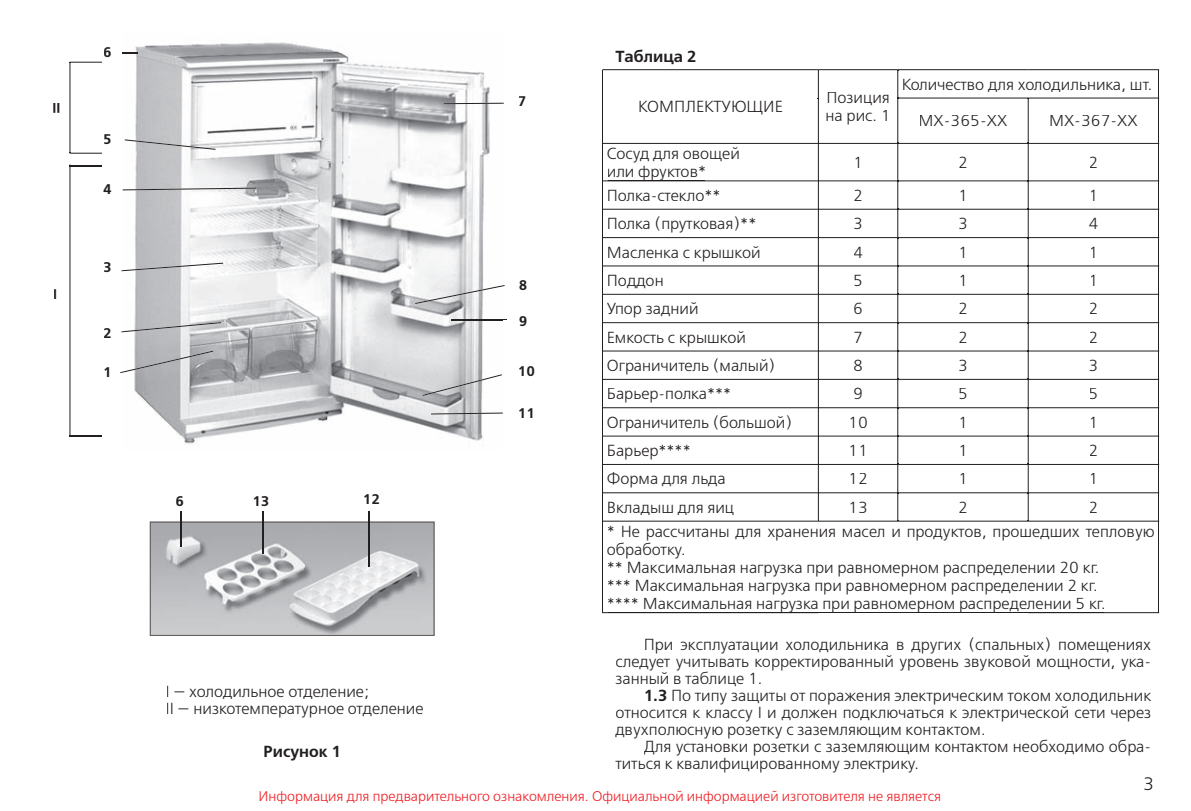
<style>
.page{position:relative;width:1191px;height:811px;background:#fff}
.page>*{position:absolute;margin:0;border:0;box-sizing:border-box;transform-origin:0 0}
.t1{font:18px "Free Set Light C";color:#231f20}
.t2{font:16px/17px "Free Set Light C";color:#231f20}
.t3{font:16px "Free Set Demi Bold C";color:#231f20}
.t4{font:14px "Free Set Light C";color:#ee1d23}
.t5{font:14px "Free Set Demi Bold C";color:#231f20}
.s1{font-family:"Free Set Demi Bold C"}
</style>
<div class="page">
<img style="left:122px;top:42px;width:380px;height:402px">
<img style="left:444px;top:103px;width:58px;height:1px">
<svg style="left:123px;top:52px;width:15px;height:1px"></svg>
<img style="left:125px;top:139px;width:90px;height:11px">
<img style="left:122px;top:263px;width:101px;height:8px">
<img style="left:122px;top:322px;width:99px;height:10px">
<img style="left:122px;top:351px;width:91px;height:22px">
<img style="left:123px;top:188px;width:133px;height:2px">
<img style="left:452px;top:319px;width:50px;height:1px">
<img style="left:422px;top:374px;width:80px;height:22px">
<img style="left:415px;top:285px;width:87px;height:19px">
<hr style="left:69px;top:436px;width:33px;height:1px;background:#231f20">
<hr style="left:70px;top:165px;width:32px;height:1px;background:#231f20">
<svg style="left:69px;top:164px;width:1px;height:271px"></svg>
<svg style="left:69px;top:62px;width:33px;height:92px"></svg>
<img style="left:431px;top:412px;width:71px;height:2px">
<svg style="left:602px;top:69px;width:557px;height:544px"></svg>
<svg style="left:150px;top:511px;width:284px;height:125px;background:#bfc0c2"></svg>
<p class="t5" style="left:53px;top:286px;width:5px">I</p>
<p class="t5" style="left:103px;top:45px;width:10px">6</p>
<p class="t5" style="left:103px;top:131px;width:10px">5</p>
<p class="t5" style="left:103px;top:181px;width:10px">4</p>
<p class="t5" style="left:103px;top:259px;width:10px">3</p>
<p class="t5" style="left:103px;top:325px;width:10px">2</p>
<p class="t5" style="left:103px;top:364px;width:10px">1</p>
<p class="t5" style="left:175px;top:493px;width:10px">6</p>
<p class="t5" style="left:252px;top:493px;width:19px">13</p>
<p class="t5" style="left:363px;top:491px;width:19px">12</p>
<p class="t2" style="left:165px;top:683px;width:260px">I — холодильное отделение;<br>II — низкотемпературное отделение</p>
<p class="t3" style="left:263px;top:742px;width:79px">Рисунок 1</p>
<p class="t5" style="left:518px;top:93px;width:10px">7</p>
<p class="t5" style="left:519px;top:278px;width:10px">8</p>
<p class="t5" style="left:519px;top:313px;width:10px">9</p>
<p class="t5" style="left:518px;top:363px;width:19px">10</p>
<p class="t5" style="left:518px;top:405px;width:19px">11</p>
<p class="t3" style="left:615px;top:47px;width:83px">Таблица 2</p>
<p class="t2" style="left:638px;top:99px;width:146px">КОМПЛЕКТУЮЩИЕ</p>
<p class="t2" style="left:825px;top:90px;width:67px;line-height:18px">Позиция на рис. 1</p>
<p class="t2" style="left:901px;top:76px;width:252px">Количество для холодильника, шт.</p>
<p class="t2" style="left:918px;top:113px;width:90px">МХ-365-ХХ</p>
<p class="t2" style="left:1049px;top:113px;width:90px">МХ-367-ХХ</p>
<p class="t2" style="left:607px;top:145px;width:135px;line-height:18px">Сосуд для овощей или фруктов*</p>
<p class="t2" style="left:853px;top:155px;width:11px">1</p>
<p class="t2" style="left:958px;top:155px;width:11px">2</p>
<p class="t2" style="left:1088px;top:155px;width:11px">2</p>
<p class="t2" style="left:607px;top:188px;width:115px">Полка-стекло**</p>
<p class="t2" style="left:853px;top:188px;width:11px">2</p>
<p class="t2" style="left:958px;top:188px;width:11px">1</p>
<p class="t2" style="left:1088px;top:188px;width:11px">1</p>
<p class="t2" style="left:607px;top:216px;width:151px">Полка (прутковая)**</p>
<p class="t2" style="left:853px;top:216px;width:11px">3</p>
<p class="t2" style="left:958px;top:216px;width:11px">3</p>
<p class="t2" style="left:1088px;top:216px;width:11px">4</p>
<p class="t2" style="left:607px;top:244px;width:155px">Масленка с крышкой</p>
<p class="t2" style="left:853px;top:244px;width:11px">4</p>
<p class="t2" style="left:958px;top:244px;width:11px">1</p>
<p class="t2" style="left:1088px;top:244px;width:11px">1</p>
<p class="t2" style="left:607px;top:273px;width:58px">Поддон</p>
<p class="t2" style="left:853px;top:273px;width:11px">5</p>
<p class="t2" style="left:958px;top:273px;width:11px">1</p>
<p class="t2" style="left:1088px;top:273px;width:11px">1</p>
<p class="t2" style="left:607px;top:301px;width:93px">Упор задний</p>
<p class="t2" style="left:853px;top:301px;width:11px">6</p>
<p class="t2" style="left:958px;top:301px;width:11px">2</p>
<p class="t2" style="left:1088px;top:301px;width:11px">2</p>
<p class="t2" style="left:607px;top:329px;width:141px">Емкость с крышкой</p>
<p class="t2" style="left:853px;top:329px;width:11px">7</p>
<p class="t2" style="left:958px;top:329px;width:11px">2</p>
<p class="t2" style="left:1088px;top:329px;width:11px">2</p>
<p class="t2" style="left:607px;top:358px;width:170px">Ограничитель (малый)</p>
<p class="t2" style="left:853px;top:358px;width:11px">8</p>
<p class="t2" style="left:958px;top:358px;width:11px">3</p>
<p class="t2" style="left:1088px;top:358px;width:11px">3</p>
<p class="t2" style="left:607px;top:386px;width:126px">Барьер-полка***</p>
<p class="t2" style="left:853px;top:386px;width:11px">9</p>
<p class="t2" style="left:958px;top:386px;width:11px">5</p>
<p class="t2" style="left:1088px;top:386px;width:11px">5</p>
<p class="t2" style="left:607px;top:414px;width:187px">Ограничитель (большой)</p>
<p class="t2" style="left:848px;top:414px;width:21px">10</p>
<p class="t2" style="left:958px;top:414px;width:11px">1</p>
<p class="t2" style="left:1088px;top:414px;width:11px">1</p>
<p class="t2" style="left:607px;top:443px;width:85px">Барьер****</p>
<p class="t2" style="left:848px;top:443px;width:21px">11</p>
<p class="t2" style="left:958px;top:443px;width:11px">1</p>
<p class="t2" style="left:1088px;top:443px;width:11px">2</p>
<p class="t2" style="left:607px;top:471px;width:120px">Форма для льда</p>
<p class="t2" style="left:848px;top:471px;width:21px">12</p>
<p class="t2" style="left:958px;top:471px;width:11px">1</p>
<p class="t2" style="left:1088px;top:471px;width:11px">1</p>
<p class="t2" style="left:607px;top:499px;width:129px">Вкладыш для яиц</p>
<p class="t2" style="left:848px;top:499px;width:21px">13</p>
<p class="t2" style="left:958px;top:499px;width:11px">2</p>
<p class="t2" style="left:607px;top:496px;width:549px;line-height:24px;text-indent:482px">2<br>* Не рассчитаны для хранения масел и продуктов, прошедших тепловую</p>
<p class="t2" style="left:607px;top:541px;width:500px;line-height:18px">обработку.<br>** Максимальная нагрузка при равномерном распределении 20 кг. *** Максимальная нагрузка при равномерном распределении 2 кг. **** Максимальная нагрузка при равномерном распределении 5 кг.</p>
<p class="t2" style="left:615px;top:637px;width:537px;text-align:justify;text-indent:28px">При эксплуатации холодильника в других (спальных) помещениях следует учитывать корректированный уровень звуковой мощности, ука&shy;занный в таблице 1.</p>
<p class="t2" style="left:615px;top:688px;width:537px;text-align:justify;text-indent:28px"><span class="s1">1.3</span> По типу защиты от поражения электрическим током холодильник относится к классу I и должен подключаться к электрической сети через двухполюсную розетку с заземляющим контактом.</p>
<p class="t2" style="left:615px;top:739px;width:537px;text-indent:28px">Для установки розетки с заземляющим контактом необходимо обра&shy;титься к квалифицированному электрику.</p>
<p class="t4" style="left:258px;top:788px;width:684px">Информация для предварительного ознакомления. Официальной информацией изготовителя не является</p>
<p class="t1" style="left:1143px;top:774px;width:13px">3</p>
</div>
